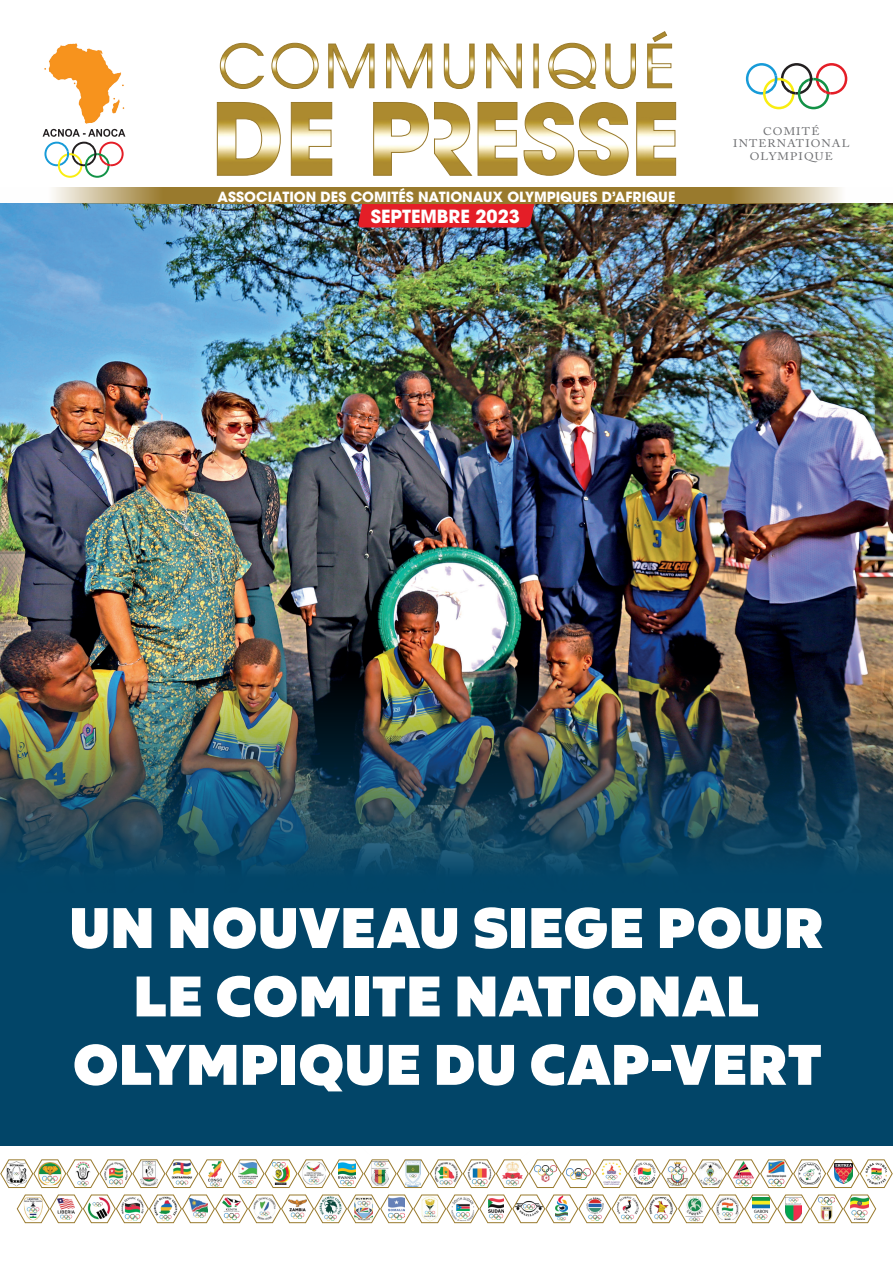
<style>
.page{position:relative;width:893px;height:1263px;background:#fff}
.page>*{position:absolute;margin:0;border:0;box-sizing:border-box;transform-origin:0 0}
.t1{font:57px/68.4px "BR Nebula Super";letter-spacing:.01em;color:#fff;text-align:center}
.t2{font:700 18px "ITC Avant Garde Std";color:#fff}
.t3{font:700 14.7px "ITC Avant Garde Std";color:#fff}
.t4{font:700 13.95px "ITC Avant Garde Std";color:#fff}
.t5{font:10.95px/12.5px "Adobe Caslon Pro";letter-spacing:.095em;color:#6c6d70;text-align:center;scale:1.08 1}
</style>
<div class="page">
<img style="left:0;top:1159px;width:893px;height:29px">
<img style="left:16px;top:1194px;width:860px;height:29px">
<div style="left:0;top:204px;width:893px;height:942px;background:#024568"></div>
<img style="left:0;top:204px;width:893px;height:665px">
<div style="left:358px;top:204px;width:177px;height:23px;background:#e41e27"></div>
<svg style="left:0;top:187px;width:446px;height:17px;fill:#997a2d"></svg>
<svg style="left:446px;top:187px;width:447px;height:17px;fill:#997a2d"></svg>
<svg style="left:745px;top:63px;width:103px;height:47px"></svg>
<img style="left:44px;top:43px;width:81px;height:81px">
<svg style="left:43px;top:129px;width:82px;height:49px"></svg>
<svg style="left:220px;top:31px;width:452px;height:58px"></svg>
<svg style="left:217px;top:102px;width:459px;height:74px"></svg>
<p class="t4" style="left:218px;top:187px;width:459px">ASSOCIATION DES COMITÉS NATIONAUX OLYMPIQUES D’AFRIQUE</p>
<p class="t2" style="left:371px;top:205px;width:151px">SEPTEMBRE 2023</p>
<p class="t3" style="left:409px;top:209px;width:77px">JUIN 2023</p>
<p class="t5" style="left:733px;top:125px;width:109px">COMITÉ<br>INTERNATIONAL<br>OLYMPIQUE</p>
<p class="t1" style="left:69px;top:892px;width:755px">UN NOUVEAU SIEGE POUR<br>LE COMITE NATIONAL<br>OLYMPIQUE DU CAP-VERT</p>
</div>
